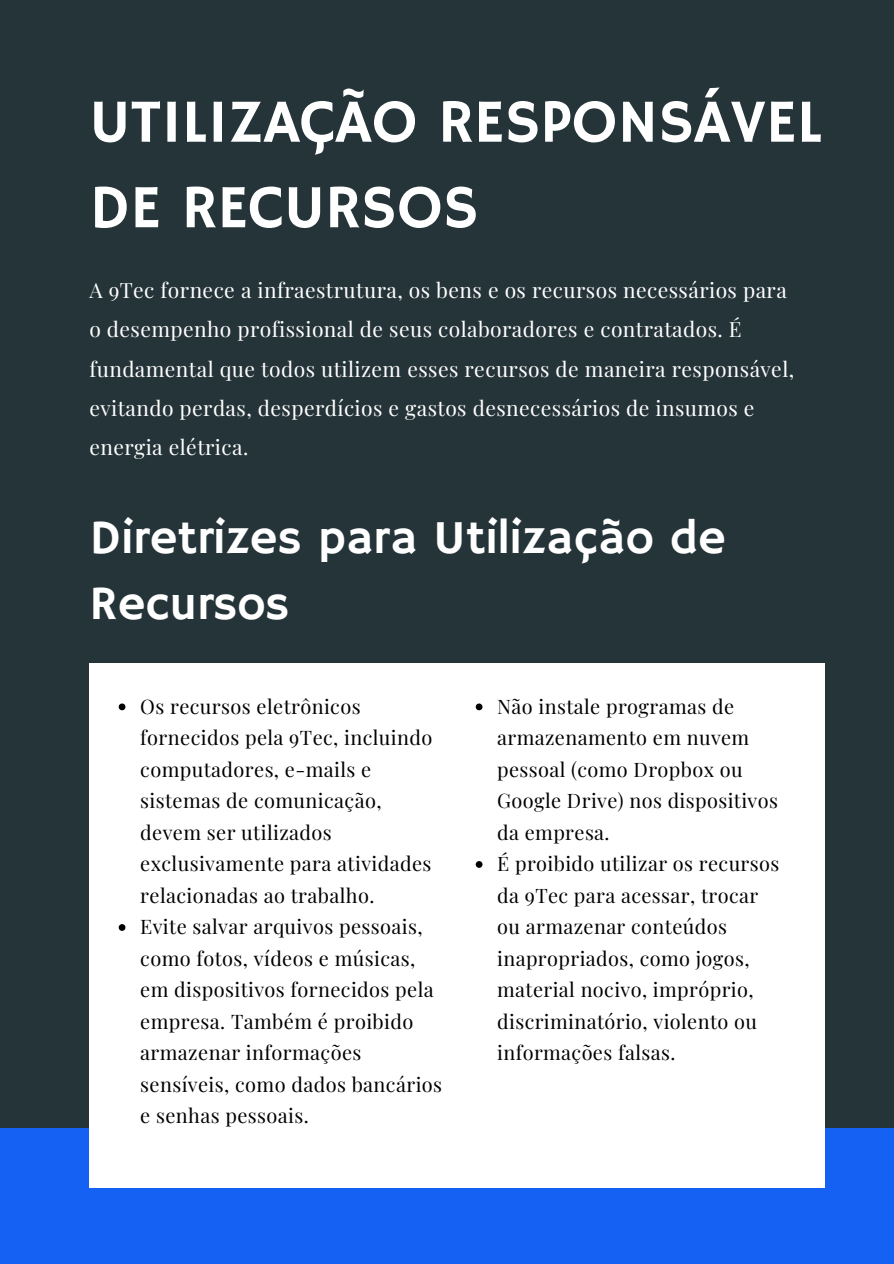
<style>
.page{position:relative;width:894px;height:1264px;background:#fff}
.page>*{position:absolute;margin:0;border:0;box-sizing:border-box;transform-origin:0 0}
.t1{font:61.5px/85.5px "Hammersmith One";color:#fff}
.t2{font:48px/66.3px "Hammersmith One";color:#fff}
.t3{font:21px/39.3px "Playfair Display";letter-spacing:.02em;color:#fff}
.t4{font:19.95px/31.5px "Playfair Display";letter-spacing:.02em;color:#000}
</style>
<div class="page">
<div style="left:0;top:0;width:893px;height:1263px;background:#253439"></div>
<div style="left:0;top:1128px;width:893px;height:135px;background:#1561f4"></div>
<div style="left:89px;top:664px;width:734px;height:523px;background:#fff"></div>
<svg style="left:119px;top:703px;width:6px;height:7px"></svg>
<svg style="left:119px;top:924px;width:6px;height:6px"></svg>
<svg style="left:475px;top:703px;width:7px;height:7px"></svg>
<svg style="left:475px;top:861px;width:7px;height:6px"></svg>
<p class="t1" style="left:89px;top:82px;width:734px">UTILIZAÇÃO RESPONSÁVEL<br>DE RECURSOS</p>
<h1 class="t3" style="left:89px;top:269px;width:706px">A 9Tec fornece a infraestrutura, os bens e os recursos necessários para o desempenho profissional de seus colaboradores e contratados. É fundamental que todos utilizem esses recursos de maneira responsável, evitando perdas, desperdícios e gastos desnecessários de insumos e energia elétrica.</h1>
<p class="t2" style="left:89px;top:506px;width:638px">Diretrizes para Utilização de<br>Recursos</p>
<p class="t4" style="left:140px;top:689px;width:293px">Os recursos eletrônicos fornecidos pela 9Tec, incluindo computadores, e-mails e sistemas de comunicação, devem ser utilizados exclusivamente para atividades relacionadas ao trabalho.</p>
<h2 class="t4" style="left:140px;top:910px;width:303px">Evite salvar arquivos pessoais, como fotos, vídeos e músicas, em dispositivos fornecidos pela empresa. Também é proibido armazenar informações sensíveis, como dados bancários e senhas pessoais.</h2>
<p class="t4" style="left:497px;top:689px;width:282px">Não instale programas de armazenamento em nuvem pessoal (como Dropbox ou<br>Google Drive) nos dispositivos da empresa.</p>
<p class="t4" style="left:497px;top:847px;width:283px">É proibido utilizar os recursos da 9Tec para acessar, trocar ou armazenar conteúdos inapropriados, como jogos, material nocivo, impróprio, discriminatório, violento ou informações falsas.</p>
</div>
